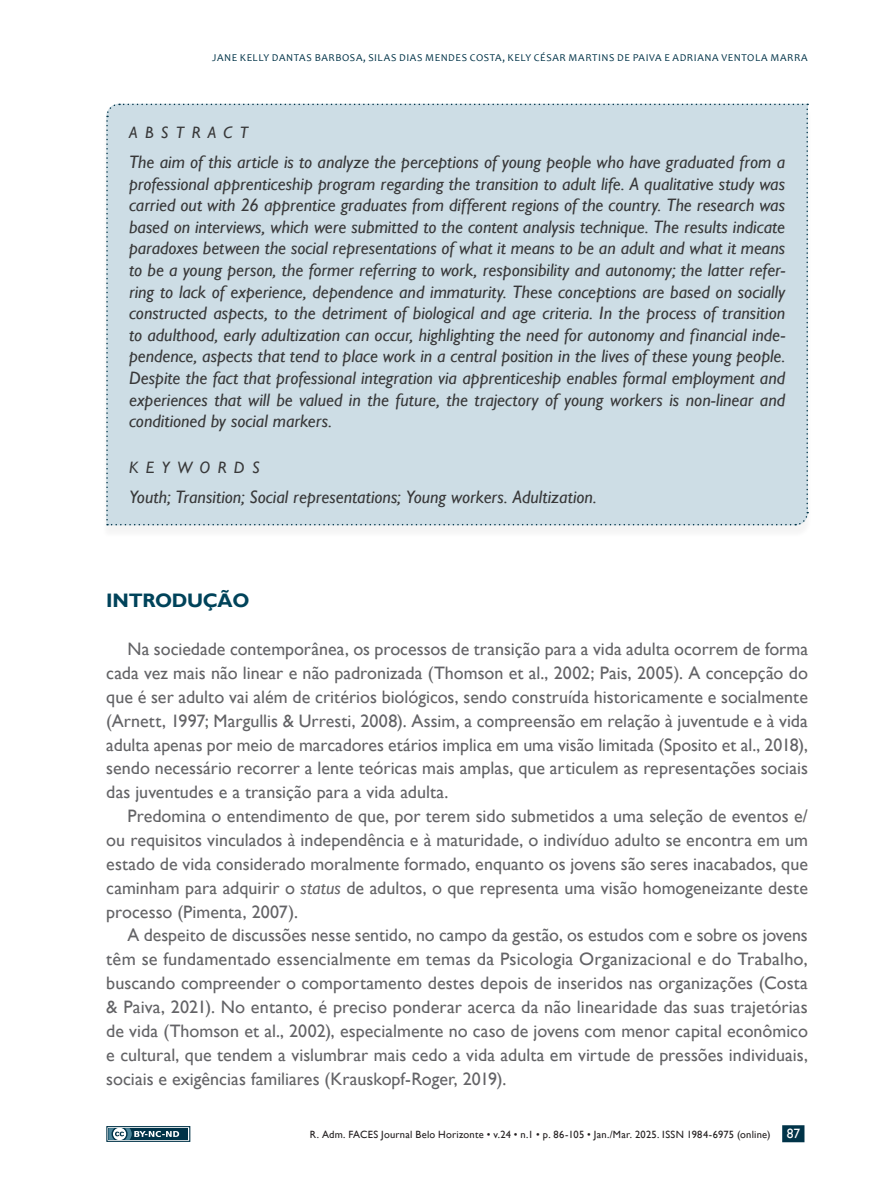
<style>
.page{position:relative;width:893px;height:1191px;background:#fff}
.page>*{position:absolute;margin:0;border:0;box-sizing:border-box;transform-origin:0 0}
.t1{font:700 19.5px "Gill Sans";letter-spacing:-.015em;color:#00435a}
.t2{font:18px/23.9px "Gill Sans";color:#636366;text-align:justify}
.t3{font:italic 18px/21.6px "Gill Sans";color:#383839;text-align:justify}
.t4{font:italic 16.5px "Gill Sans";letter-spacing:.45em;color:#383839}
.t5{font:10.5px "Candara";letter-spacing:.06em;color:#003348}
.t6{font:10.5px "Gill Sans";letter-spacing:.02em;color:#231f20}
.s1{font-style:italic}
.s2{font-size:13.5px;color:#fff}
</style>
<div class="page">
<div style="left:782px;top:1125px;width:22px;height:17px;background:#003348"></div>
<svg style="left:106px;top:1126px;width:84px;height:15px"></svg>
<div style="left:108px;top:1128px;width:80px;height:11px;background:#003348"></div>
<svg style="left:108px;top:1128px;width:71px;height:11px"></svg>
<div style="left:101px;top:107px;width:712px;height:431px;background:#f8f8f8"></div>
<div style="left:106px;top:103px;width:703px;height:423px;background:#cddde5"></div>
<p class="t5" style="left:212px;top:51px;width:124px">JANE KELLY DANTAS BARBO</p>
<p class="t5" style="left:350px;top:51px;width:331px">SA, SILAS DIAS MENDES COSTA, KELY CÉSAR MARTINS DE PAIVA E ADR</p>
<p class="t5" style="left:694px;top:51px;width:115px">IANA VENTOLA MARRA</p>
<p class="t4" style="left:129px;top:123px;width:121px">ABSTRACT</p>
<p class="t3" style="left:129px;top:151px;width:658px">The aim of this article is to analyze the perceptions of young people who have graduated from a professional apprenticeship program regarding the transition to adult life. A qualitative study was carried out with 26 apprentice graduates from different regions of the country. The research was based on interviews, which were submitted to the content analysis technique. The results indicate paradoxes between the social representations of what it means to be an adult and what it means to be a young person, the former referring to work, responsibility and autonomy; the latter refer&shy;ring to lack of experience, dependence and immaturity. These conceptions are based on socially constructed aspects, to the detriment of biological and age criteria. In the process of transition to adulthood, early adultization can occur, highlighting the need for autonomy and financial inde&shy;pendence, aspects that tend to place work in a central position in the lives of these young people.<br>Despite the fact that professional integration via apprenticeship enables formal employment and experiences that will be valued in the future, the trajectory of young workers is non-linear and conditioned by social markers.</p>
<p class="t4" style="left:129px;top:457px;width:132px">KEYWORDS</p>
<p class="t3" style="left:129px;top:486px;width:469px">Youth; Transition; Social representations; Young workers. Adultization.</p>
<p class="t1" style="left:106px;top:589px;width:145px">INTRODUÇÃO</p>
<p class="t2" style="left:106px;top:637px;width:703px;text-indent:21px">Na sociedade contemporânea, os processos de transição para a vida adulta ocorrem de forma cada vez mais não linear e não padronizada (Thomson et al., 2002; Pais, 2005). A concepção do que é ser adulto vai além de critérios biológicos, sendo construída historicamente e socialmente (Arnett, 1997; Margullis &amp; Urresti, 2008). Assim, a compreensão em relação à juventude e à vida adulta apenas por meio de marcadores etários implica em uma visão limitada (Sposito et al., 2018), sendo necessário recorrer a lente teóricas mais amplas, que articulem as representações sociais das juventudes e a transição para a vida adulta.</p>
<p class="t2" style="left:106px;top:804px;width:703px;text-indent:21px">Predomina o entendimento de que, por terem sido submetidos a uma seleção de eventos e/ ou requisitos vinculados à independência e à maturidade, o indivíduo adulto se encontra em um estado de vida considerado moralmente formado, enquanto os jovens são seres inacabados, que caminham para adquirir o <span class="s1">status</span> de adultos, o que representa uma visão homogeneizante deste processo (Pimenta, 2007).</p>
<p class="t2" style="left:106px;top:923px;width:703px;text-indent:21px">A despeito de discussões nesse sentido, no campo da gestão, os estudos com e sobre os jovens têm se fundamentado essencialmente em temas da Psicologia Organizacional e do Trabalho, buscando compreender o comportamento destes depois de inseridos nas organizações (Costa &amp; Paiva, 2021). No entanto, é preciso ponderar acerca da não linearidade das suas trajetórias de vida (Thomson et al., 2002), especialmente no caso de jovens com menor capital econômico e cultural, que tendem a vislumbrar mais cedo a vida adulta em virtude de pressões individuais, sociais e exigências familiares (Krauskopf-Roger, 2019).</p>
<p class="t6" style="left:310px;top:1128px;width:492px">R. Adm. FACES Journal Belo Horizonte • v.24 • n.1 • p. 86-105 • Jan./Mar. 2025. ISSN 1984-6975 (online) <span class="s2">87</span></p>
</div>
